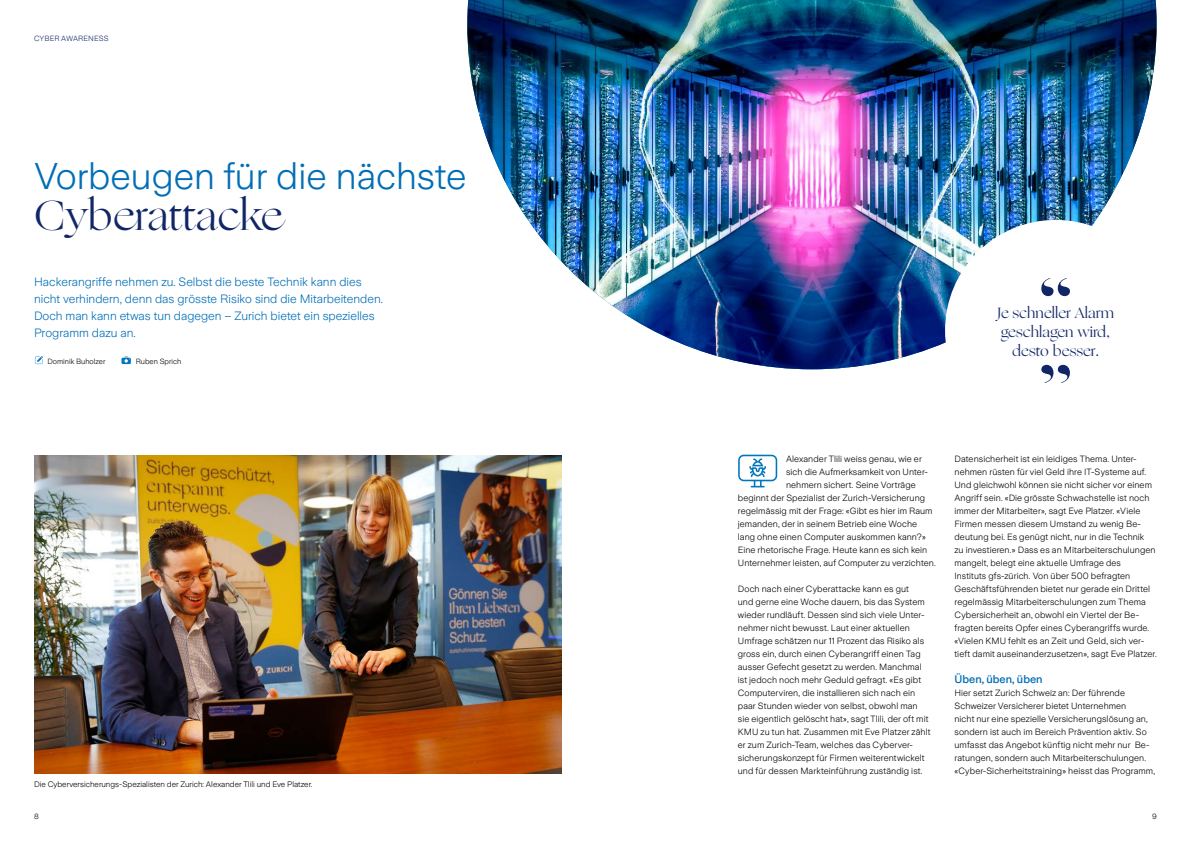
<style>
.page{position:relative;width:1191px;height:842px;background:#fff}
.page>*{position:absolute;margin:0;border:0;box-sizing:border-box;transform-origin:0 0}
.t1{font:42px "Ogg";letter-spacing:-.01em;color:#112666}
.t2{font:300 37px "Zurich Sans";color:#006eb6}
.t3{font:15px/19px "Ogg";color:#112666;text-align:center}
.t4{font:300 12px/17px "Zurich Sans";color:#006eb6}
.t5{font:500 11px "Zurich Sans";color:#006eb6}
.t6{font:300 9px/13px "Zurich Sans";letter-spacing:.01em;color:#000}
.t7{font:300 8px "Zurich Sans";color:#000}
.t8{font:300 7.5px "Zurich Sans";color:#000}
.t9{font:300 7.5px "Zurich Sans";letter-spacing:.01em;color:#112666}
</style>
<div class="page">
<svg style="left:738px;top:455px;width:39px;height:32px"></svg>
<img style="left:467px;top:0;width:689px;height:369px">
<svg style="left:35px;top:356px;width:8px;height:8px"></svg>
<svg style="left:121px;top:357px;width:10px;height:7px"></svg>
<div style="left:945px;top:220px;width:221px;height:221px;background:#fff;border-radius:50%"></div>
<svg style="left:1041px;top:278px;width:29px;height:18px"></svg>
<svg style="left:1041px;top:365px;width:29px;height:18px"></svg>
<img style="left:34px;top:455px;width:527px;height:319px">
<p class="t9" style="left:34px;top:34px;width:76px">CYBER AWARENESS</p>
<h2 class="t2" style="left:34px;top:156px;width:434px">Vorbeugen für die nächste</h2>
<h1 class="t1" style="left:34px;top:188px;width:250px">Cyberattacke</h1>
<h3 class="t4" style="left:34px;top:274px;width:350px">Hackerangriffe nehmen zu. Selbst die beste Technik kann dies nicht verhindern, denn das grösste Risiko sind die Mitarbeitenden.<br>Doch man kann etwas tun dagegen – Zurich bietet ein spezielles Programm dazu an.</h3>
<p class="t8" style="left:47px;top:358px;width:59px">Dominik Buholzer</p>
<p class="t8" style="left:136px;top:358px;width:47px">Ruben Sprich</p>
<p class="t7" style="left:34px;top:780px;width:280px">Die Cyberversicherungs-Spezialisten der Zurich: Alexander Tlili und Eve Platzer.</p>
<h3 class="t3" style="left:997px;top:303px;width:118px">Je schneller Alarm geschlagen wird, desto besser.</h3>
<p class="t6" style="left:786px;top:452px;width:137px">Alexander Tlili weiss genau, wie er</p>
<p class="t6" style="left:786px;top:465px;width:143px">sich die Aufmerksamkeit von Unter-</p>
<p class="t6" style="left:786px;top:478px;width:131px">nehmern sichert. Seine Vorträge</p>
<p class="t6" style="left:738px;top:491px;width:189px">beginnt der Spezialist der Zurich-Versicherung</p>
<p class="t6" style="left:738px;top:504px;width:196px">regelmässig mit der Frage: «Gibt es hier im Raum</p>
<p class="t6" style="left:738px;top:517px;width:181px">jemanden, der in seinem Betrieb eine Woche</p>
<p class="t6" style="left:738px;top:530px;width:189px">lang ohne einen Computer auskommen kann?»</p>
<p class="t6" style="left:738px;top:543px;width:191px">Eine rhetorische Frage. Heute kann es sich kein</p>
<p class="t6" style="left:738px;top:556px;width:199px">Unternehmer leisten, auf Computer zu verzichten.</p>
<p class="t6" style="left:738px;top:582px;width:194px">Doch nach einer Cyberattacke kann es gut<br>und gerne eine Woche dauern, bis das System wieder rundläuft. Dessen sind sich viele Unter&shy;nehmer nicht bewusst. Laut einer aktuellen Umfrage schätzen nur 11 Prozent das Risiko als gross ein, durch einen Cyberangriff einen Tag ausser Gefecht gesetzt zu werden. Manchmal ist jedoch noch mehr Geduld gefragt. «Es gibt Computerviren, die installieren sich nach ein paar Stunden wieder von selbst, obwohl man sie eigentlich gelöscht hat», sagt Tlili, der oft mit KMU zu tun hat. Zusammen mit Eve Platzer zählt er zum Zurich-Team, welches das Cyberver&shy;sicherungskonzept für Firmen weiterentwickelt und für dessen Markteinführung zuständig ist.</p>
<p class="t6" style="left:954px;top:452px;width:204px">Datensicherheit ist ein leidiges Thema. Unter&shy;nehmen rüsten für viel Geld ihre IT-Systeme auf.<br>Und gleichwohl können sie nicht sicher vor einem Angriff sein. «Die grösste Schwachstelle ist noch immer der Mitarbeiter», sagt Eve Platzer. «Viele Firmen messen diesem Umstand zu wenig Be&shy;deutung bei. Es genügt nicht, nur in die Technik<br>zu investieren.» Dass es an Mitarbeiterschulungen mangelt, belegt eine aktuelle Umfrage des<br>Instituts gfs-zürich. Von über 500 befragten Geschäftsführenden bietet nur gerade ein Drittel regelmässig Mitarbeiterschulungen zum Thema Cybersicherheit an, obwohl ein Viertel der Be&shy;fragten bereits Opfer eines Cyberangriffs wurde. «Vielen KMU fehlt es an Zeit und Geld, sich ver&shy;tieft damit auseinanderzusetzen», sagt Eve Platzer.</p>
<p class="t5" style="left:954px;top:673px;width:90px">Üben, üben, üben</p>
<p class="t6" style="left:954px;top:686px;width:202px">Hier setzt Zurich Schweiz an: Der führende Schweizer Versicherer bietet Unternehmen<br>nicht nur eine spezielle Versicherungslösung an, sondern ist auch im Bereich Prävention aktiv. So umfasst das Angebot künftig nicht mehr nur Be&shy;ratungen, sondern auch Mitarbeiterschulungen. «Cyber-Sicherheitstraining» heisst das Programm,</p>
<p class="t8" style="left:34px;top:813px;width:6px">8</p>
<p class="t8" style="left:1152px;top:813px;width:6px">9</p>
</div>
